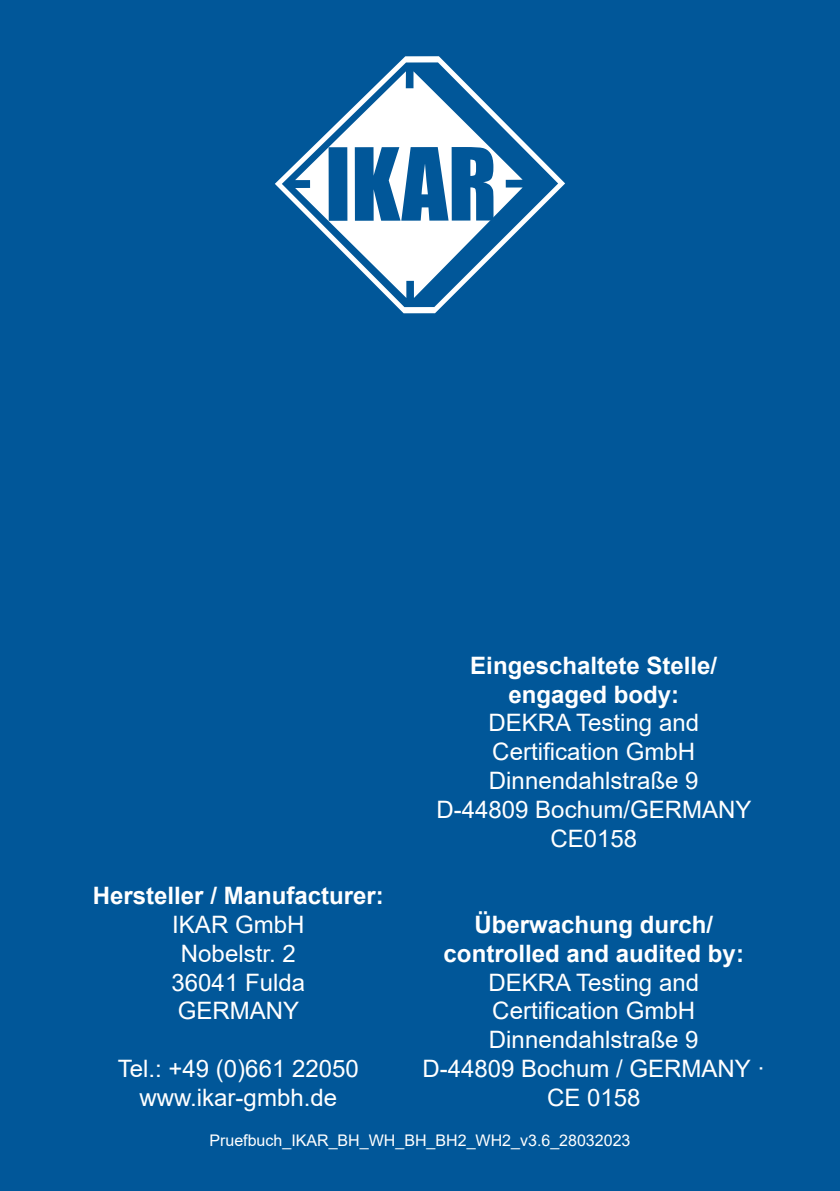
<style>
.page{position:relative;width:840px;height:1191px;background:#fff}
.page>*{position:absolute;margin:0;border:0;box-sizing:border-box;transform-origin:0 0}
.t1{font:24px/28.8px "Arial";color:#fff;text-align:center}
.t2{font:700 24px/28.8px "Arial";color:#fff;text-align:center}
.t3{font:16px "Arial";color:#fff}
</style>
<div class="page">
<div style="left:0;top:0;width:839px;height:1191px;background:#015799"></div>
<svg style="left:275px;top:56px;width:290px;height:257px"></svg>
<svg style="left:282px;top:62px;width:276px;height:245px"></svg>
<svg style="left:328px;top:147px;width:165px;height:74px"></svg>
<p class="t2" style="left:470px;top:651px;width:248px">Eingeschaltete Stelle/ engaged body:</p>
<p class="t1" style="left:436px;top:708px;width:316px">DEKRA Testing and<br>Certification GmbH<br>Dinnendahlstraße 9<br>D-44809 Bochum/GERMANY<br>CE0158</p>
<p class="t2" style="left:93px;top:881px;width:292px">Hersteller / Manufacturer:</p>
<p class="t1" style="left:171px;top:910px;width:135px">IKAR GmbH<br>Nobelstr. 2<br>36041 Fulda<br>GERMANY</p>
<p class="t1" style="left:118px;top:1054px;width:242px">Tel.: +49 (0)661 22050 www.ikar-gmbh.de</p>
<p class="t3" style="left:209px;top:1129px;width:422px">Pruefbuch_IKAR_BH_WH_BH_BH2_WH2_v3.6_28032023</p>
<p class="t2" style="left:443px;top:910px;width:302px">Überwachung durch/ controlled and audited by:</p>
<p class="t1" style="left:422px;top:967px;width:344px">DEKRA Testing and<br>Certification GmbH<br>Dinnendahlstraße 9<br>D-44809 Bochum / GERMANY ·<br>CE 0158</p>
</div>
